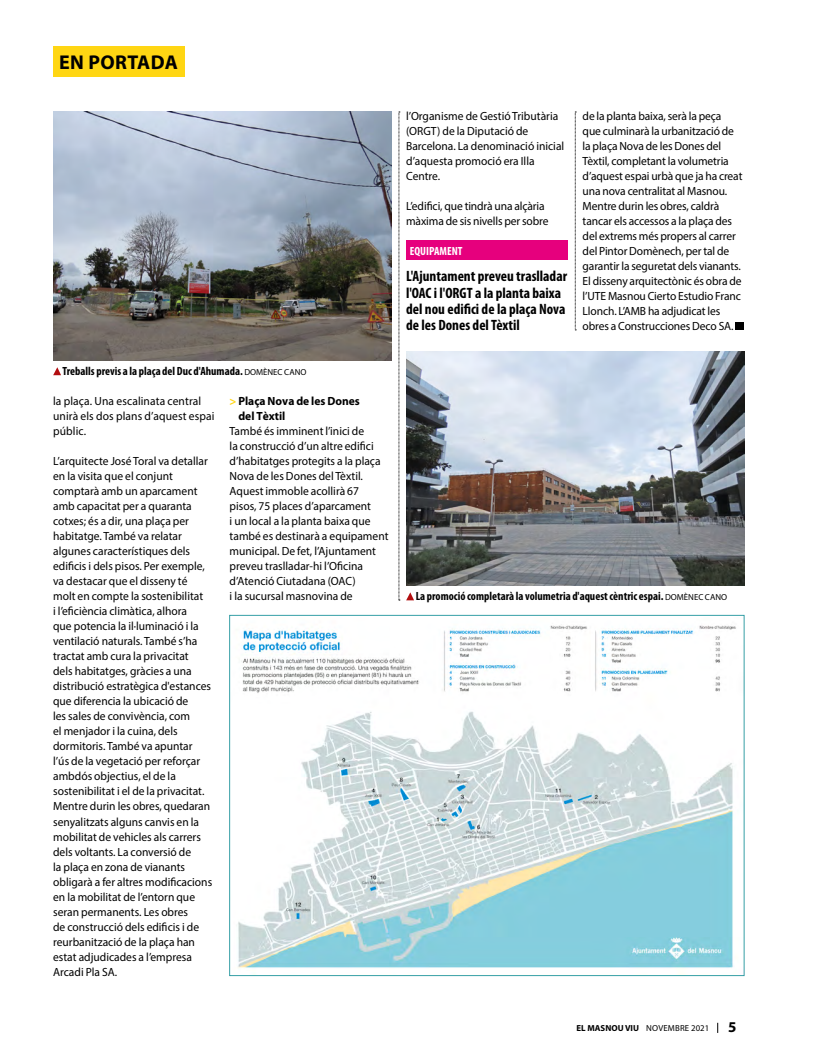
<style>
.page{position:relative;width:815px;height:1053px;background:#fff}
.page>*{position:absolute;margin:0;border:0;box-sizing:border-box;transform-origin:0 0}
.t1{font:700 20px "Myriad Pro";letter-spacing:.02em;color:#000}
.parrafo02{font:700 condensed 15px/16.2px "Myriad Pro";color:#000}
.t2{font:700 15px "Myriad Pro";color:#000}
.TEXTO{font:11.88px/15px "Myriad Pro";color:#000}
.t3{font:700 condensed 11.88px "Myriad Pro";color:#000}
.TEXTO-2{font:700 11.88px/15px "Myriad Pro";color:#000}
.parrafo02-2{font:700 condensed 11.88px "Myriad Pro";color:#fff}
.t4{font:8.75px "Myriad Pro";letter-spacing:.02em;color:#000}
.s1{font-weight:400;font-stretch:normal;font-size:8.75px}
.s2{color:#ffd613}
.s3{font-weight:700}
</style>
<div class="page">
<div style="left:53px;top:46px;width:131px;height:31px;background:#ffd613"></div>
<div style="left:735px;top:322px;width:8px;height:8px;background:#000"></div>
<img style="left:238px;top:625px;width:498px;height:343px">
<svg style="left:53px;top:367px;width:8px;height:8px"></svg>
<svg style="left:406px;top:592px;width:8px;height:8px"></svg>
<svg style="left:399px;top:112px;width:1px;height:488px"></svg>
<svg style="left:575px;top:112px;width:1px;height:218px"></svg>
<img style="left:53px;top:112px;width:338px;height:248px">
<div style="left:406px;top:240px;width:162px;height:20px;background:#e6007d"></div>
<img style="left:406px;top:351px;width:338px;height:234px">
<p class="t1" style="left:59px;top:51px;width:120px">EN PORTADA</p>
<p class="t3" style="left:63px;top:365px;width:245px">Treballs previs a la plaça del Duc d'Ahumada. <span class="s1">DOMÈNEC CANO</span></p>
<p class="TEXTO" style="left:53px;top:393px;width:163px">la plaça. Una escalinata central unirà els dos plans d’aquest espai públic.</p>
<p class="TEXTO" style="left:53px;top:453px;width:161px">L’arquitecte José Toral va detallar en la visita que el conjunt comptarà amb un aparcament amb capacitat per a quaranta cotxes; és a dir, una plaça per habitatge. També va relatar algunes característiques dels edificis i dels pisos. Per exemple, va destacar que el disseny té molt en compte la sostenibilitat<br>i l’eficiència climàtica, alhora<br>que potencia la il·luminació i la ventilació naturals. També s’ha tractat amb cura la privacitat<br>dels habitatges, gràcies a una distribució estratègica d'estances que diferencia la ubicació de<br>les sales de convivència, com<br>el menjador i la cuina, dels dormitoris. També va apuntar<br>l’ús de la vegetació per reforçar ambdós objectius, el de la sostenibilitat i el de la privacitat.<br>Mentre durin les obres, quedaran senyalitzats alguns canvis en la mobilitat de vehicles als carrers dels voltants. La conversió de<br>la plaça en zona de vianants obligarà a fer altres modificacions en la mobilitat de l’entorn que seran permanents. Les obres<br>de construcció dels edificis i de reurbanització de la plaça han estat adjudicades a l’empresa<br>Arcadi Pla SA.</p>
<p class="TEXTO-2" style="left:238px;top:394px;width:123px;text-indent:-9px"><span class="s2">&gt;</span> Plaça Nova de les Dones del Tèxtil</p>
<p class="TEXTO" style="left:230px;top:423px;width:160px">També és imminent l’inici de<br>la construcció d’un altre edifici d’habitatges protegits a la plaça<br>Nova de les Dones del Tèxtil.<br>Aquest immoble acollirà 67 pisos, 75 places d’aparcament<br>i un local a la planta baixa que també es destinarà a equipament municipal. De fet, l’Ajuntament preveu traslladar-hi l’Oficina d’Atenció Ciutadana (OAC)<br>i la sucursal masnovina de</p>
<p class="TEXTO" style="left:406px;top:108px;width:160px">l’Organisme de Gestió Tributària (ORGT) de la Diputació de<br>Barcelona. La denominació inicial d’aquesta promoció era Illa<br>Centre.</p>
<p class="TEXTO" style="left:406px;top:198px;width:144px">L’edifici, que tindrà una alçària màxima de sis nivells per sobre</p>
<p class="parrafo02-2" style="left:410px;top:244px;width:54px">EQUIPAMENT</p>
<p class="parrafo02" style="left:406px;top:268px;width:162px">L'Ajuntament preveu traslladar l'OAC i l'ORGT a la planta baixa del nou edifici de la plaça Nova de les Dones del Tèxtil</p>
<p class="TEXTO" style="left:583px;top:108px;width:161px">de la planta baixa, serà la peça que culminarà la urbanització de la plaça Nova de les Dones del<br>Tèxtil, completant la volumetria d’aquest espai urbà que ja ha creat una nova centralitat al Masnou.<br>Mentre durin les obres, caldrà tancar els accessos a la plaça des del extrems més propers al carrer del Pintor Domènech, per tal de garantir la seguretat dels vianants.<br>El disseny arquitectònic és obra de l’UTE Masnou Cierto Estudio Franc<br>Llonch. L’AMB ha adjudicat les obres a Construcciones Deco SA.</p>
<p class="t3" style="left:416px;top:590px;width:313px">La promoció completarà la volumetria d'aquest cèntric espai. <span class="s1">DOMÈNEC CANO</span></p>
<p class="t4" style="left:577px;top:1022px;width:134px"><span class="s3">EL MASNOU VIU</span> NOVEMBRE 2021</p>
<p class="t2" style="left:728px;top:1018px;width:10px">5</p>
</div>
